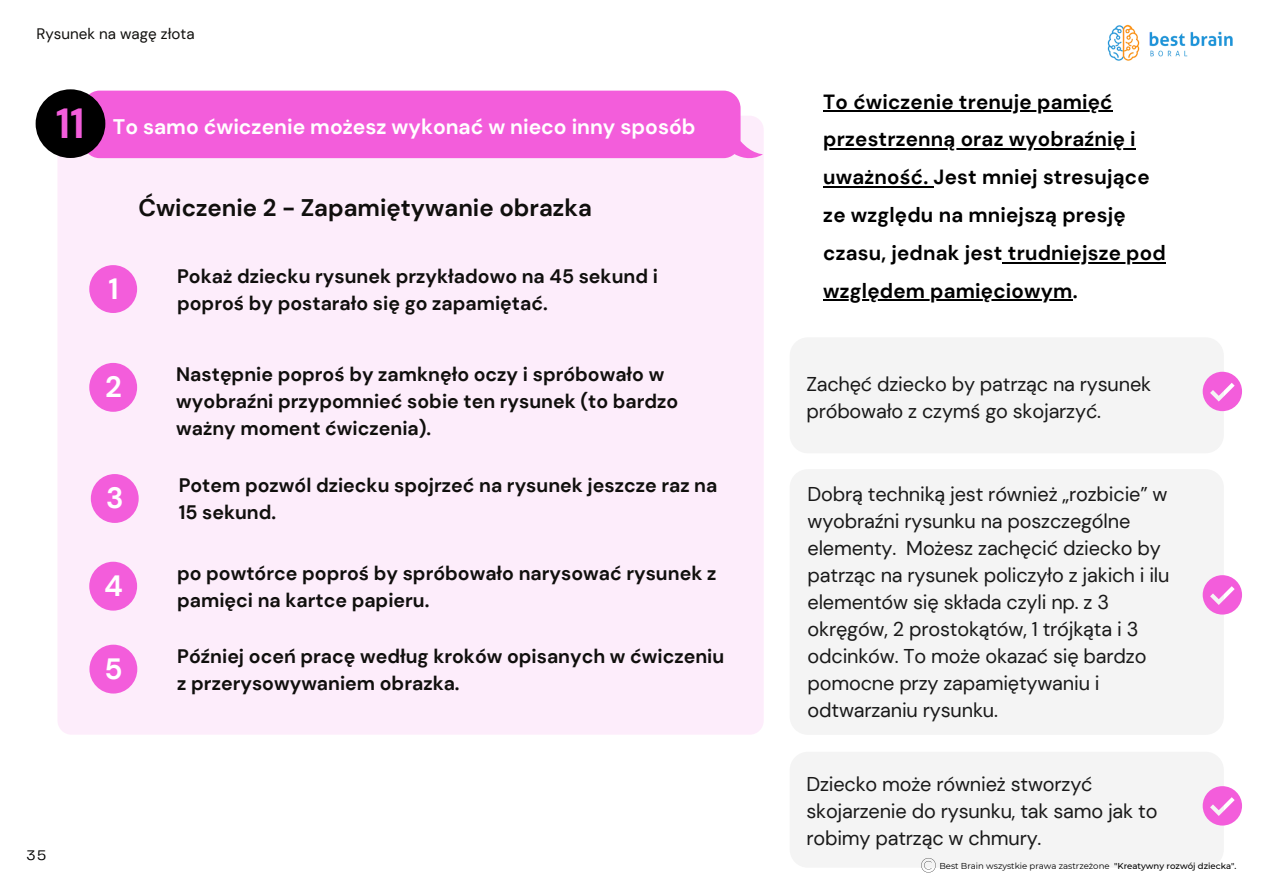
<style>
.page{position:relative;width:1263px;height:894px;background:#fff}
.page>*{position:absolute;margin:0;border:0;box-sizing:border-box;transform-origin:0 0}
.t1{font:700 42px "DM Sans";color:#f35ddb}
.t2{font:700 29.25px "DM Sans";color:#fff}
.t3{font:700 24px "DM Sans";color:#100f0d}
.t4{font:700 21px "DM Sans";color:#fff}
.t5{font:700 20.55px/37.8px "DM Sans";letter-spacing:.01em;color:#000}
.t6{font:19.95px/27px "DM Sans";letter-spacing:-.01em;color:#191919}
.t7{font:700 19.5px/27px "DM Sans";color:#100f0d}
.t8{font:15.15px "DM Sans";color:#100f0d}
.t9{font:14.4px "Telegraf";color:#000}
.t10{font:8.55px "Montserrat";color:#000}
.s1{font-weight:500}
</style>
<div class="page">
<div style="left:57px;top:116px;width:707px;height:618px;background:#fdedfb;border-radius:14px"></div>
<div style="left:89px;top:265px;width:48px;height:48px;background:#f35ddb;border-radius:50%"></div>
<div style="left:89px;top:363px;width:48px;height:48px;background:#f35ddb;border-radius:50%"></div>
<div style="left:91px;top:474px;width:48px;height:49px;background:#f35ddb;border-radius:50%"></div>
<div style="left:83px;top:91px;width:680px;height:68px;background:#f35ddb"></div>
<img style="left:1107px;top:24px;width:126px;height:37px">
<div style="left:89px;top:561px;width:48px;height:49px;background:#f35ddb;border-radius:50%"></div>
<div style="left:89px;top:644px;width:48px;height:49px;background:#f35ddb;border-radius:50%"></div>
<hr style="left:823px;top:110px;width:290px;height:2px;background:#000">
<hr style="left:823px;top:148px;width:313px;height:2px;background:#000">
<hr style="left:823px;top:186px;width:111px;height:2px;background:#000">
<hr style="left:1003px;top:261px;width:163px;height:2px;background:#000">
<hr style="left:823px;top:299px;width:250px;height:2px;background:#000">
<div style="left:790px;top:337px;width:434px;height:116px;background:#f4f4f4;border-radius:18px"></div>
<svg style="left:1203px;top:371px;width:39px;height:40px"></svg>
<div style="left:790px;top:469px;width:434px;height:265px;background:#f4f4f4;border-radius:18px"></div>
<svg style="left:1203px;top:575px;width:39px;height:39px"></svg>
<div style="left:790px;top:751px;width:434px;height:116px;background:#f4f4f4;border-radius:18px"></div>
<svg style="left:1203px;top:786px;width:39px;height:39px"></svg>
<div style="left:36px;top:89px;width:69px;height:69px;background:#000;border-radius:50%"></div>
<svg style="left:921px;top:858px;width:15px;height:14px"></svg>
<p class="t8" style="left:36px;top:24px;width:160px">Rysunek na wagę złota</p>
<h1 class="t1" style="left:56px;top:96px;width:30px">11</h1>
<p class="t4" style="left:113px;top:113px;width:584px">To samo ćwiczenie możesz wykonać w nieco inny sposób</p>
<h2 class="t2" style="left:108px;top:270px;width:12px">1</h2>
<p class="t3" style="left:138px;top:192px;width:455px">Ćwiczenie 2 - Zapamiętywanie obrazka</p>
<p class="t7" style="left:177px;top:263px;width:482px">Pokaż dziecku rysunek przykładowo na 45 sekund i poproś by postarało się go zapamiętać.</p>
<h2 class="t2" style="left:105px;top:368px;width:18px">2</h2>
<h2 class="t2" style="left:106px;top:479px;width:19px">3</h2>
<p class="t7" style="left:176px;top:361px;width:504px">Następnie poproś by zamknęło oczy i spróbowało w wyobraźni przypomnieć sobie ten rysunek (to bardzo ważny moment ćwiczenia).</p>
<p class="t7" style="left:179px;top:472px;width:540px">Potem pozwól dziecku spojrzeć na rysunek jeszcze raz na<br>15 sekund.</p>
<h2 class="t2" style="left:104px;top:566px;width:20px">4</h2>
<p class="t7" style="left:177px;top:559px;width:541px">po powtórce poproś by spróbowało narysować rysunek z pamięci na kartce papieru.</p>
<h2 class="t2" style="left:104px;top:649px;width:20px">5</h2>
<p class="t7" style="left:177px;top:642px;width:549px">Później oceń pracę według kroków opisanych w ćwiczeniu z przerysowywaniem obrazka.</p>
<p class="t9" style="left:27px;top:848px;width:21px">35</p>
<p class="t5" style="left:823px;top:83px;width:344px">To ćwiczenie trenuje pamięć przestrzenną oraz wyobraźnię i uważność. Jest mniej stresujące ze względu na mniejszą presję czasu, jednak jest trudniejsze pod względem pamięciowym.</p>
<p class="t6" style="left:806px;top:370px;width:346px">Zachęć dziecko by patrząc na rysunek próbowało z czymś go skojarzyć.</p>
<p class="t6" style="left:808px;top:480px;width:363px">Dobrą techniką jest również „rozbicie” w wyobraźni rysunku na poszczególne elementy. Możesz zachęcić dziecko by patrząc na rysunek policzyło z jakich i ilu elementów się składa czyli np. z 3 okręgów, 2 prostokątów, 1 trójkąta i 3 odcinków. To może okazać się bardzo pomocne przy zapamiętywaniu i odtwarzaniu rysunku.</p>
<p class="t6" style="left:806px;top:770px;width:353px">Dziecko może również stworzyć skojarzenie do rysunku, tak samo jak to robimy patrząc w chmury.</p>
<p class="t10" style="left:939px;top:860px;width:299px">Best Brain wszystkie prawa zastrzeżone <span class="s1">"Kreatywny rozwój dziecka".</span></p>
</div>
